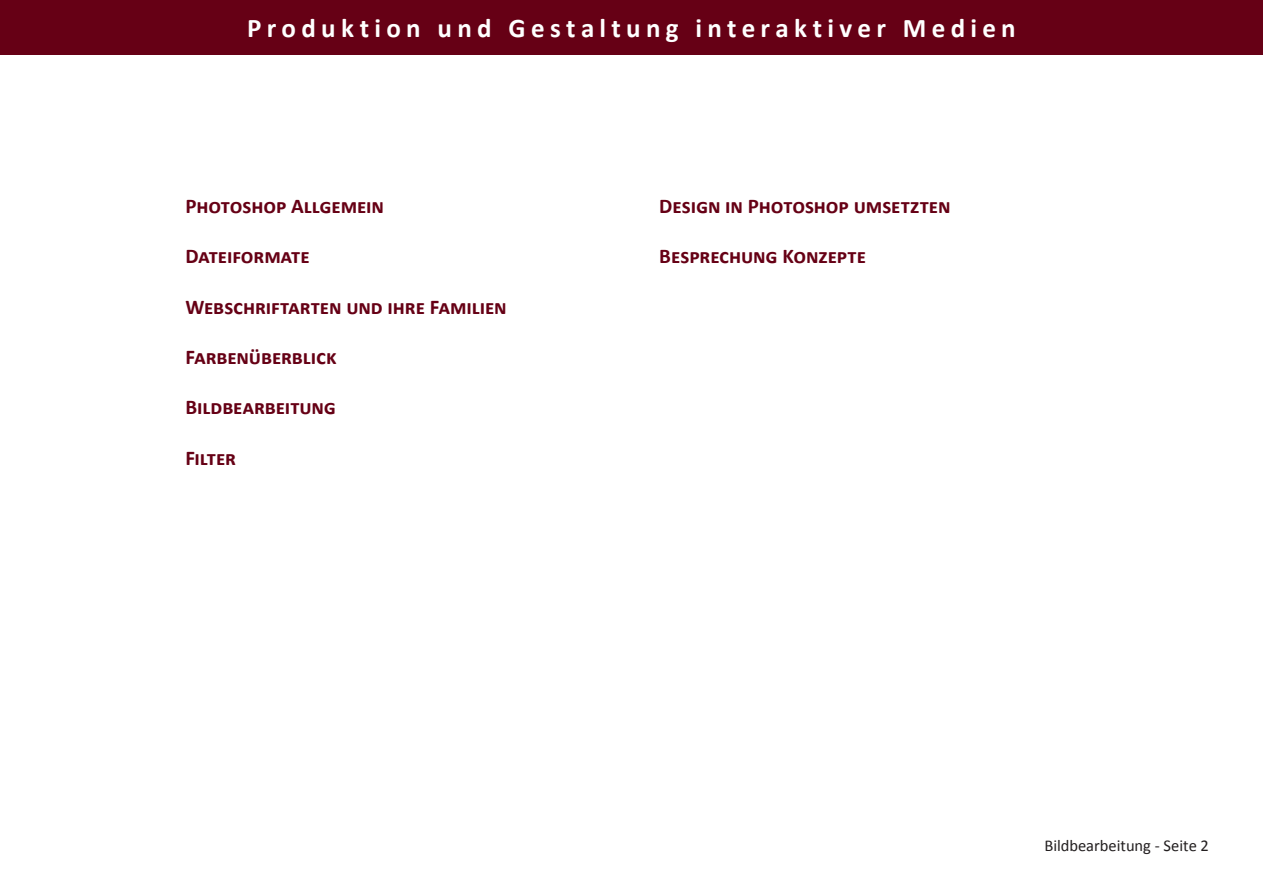
<style>
.page{position:relative;width:1263px;height:893px;background:#fff}
.page>*{position:absolute;margin:0;border:0;box-sizing:border-box;transform-origin:0 0}
.t1{font:700 27px "Calibri";letter-spacing:.195em;color:#fff}
.Themen{font:700 21px "Calibri";letter-spacing:-.005em;color:#660015}
.t2{font:16.5px "Calibri";color:#231f20}
</style>
<div class="page">
<div style="left:0;top:0;width:1263px;height:54px;background:#660015"></div>
<p class="t1" style="left:247px;top:11px;width:770px">Produktion und Gestaltung interaktiver Medien</p>
<p class="Themen" style="left:185px;top:192px;width:200px">Photoshop Allgemein</p>
<p class="Themen" style="left:185px;top:243px;width:126px">Dateiformate</p>
<p class="Themen" style="left:185px;top:293px;width:323px">Webschriftarten und ihre Familien</p>
<p class="Themen" style="left:185px;top:344px;width:153px">Farbenüberblick</p>
<p class="Themen" style="left:185px;top:394px;width:152px">Bildbearbeitung</p>
<p class="Themen" style="left:185px;top:444px;width:52px">Filter</p>
<p class="Themen" style="left:659px;top:192px;width:293px">Design in Photoshop umsetzten</p>
<p class="Themen" style="left:659px;top:243px;width:208px">Besprechung Konzepte</p>
<p class="t2" style="left:1044px;top:835px;width:166px">Bildbearbeitung - Seite 2</p>
</div>
